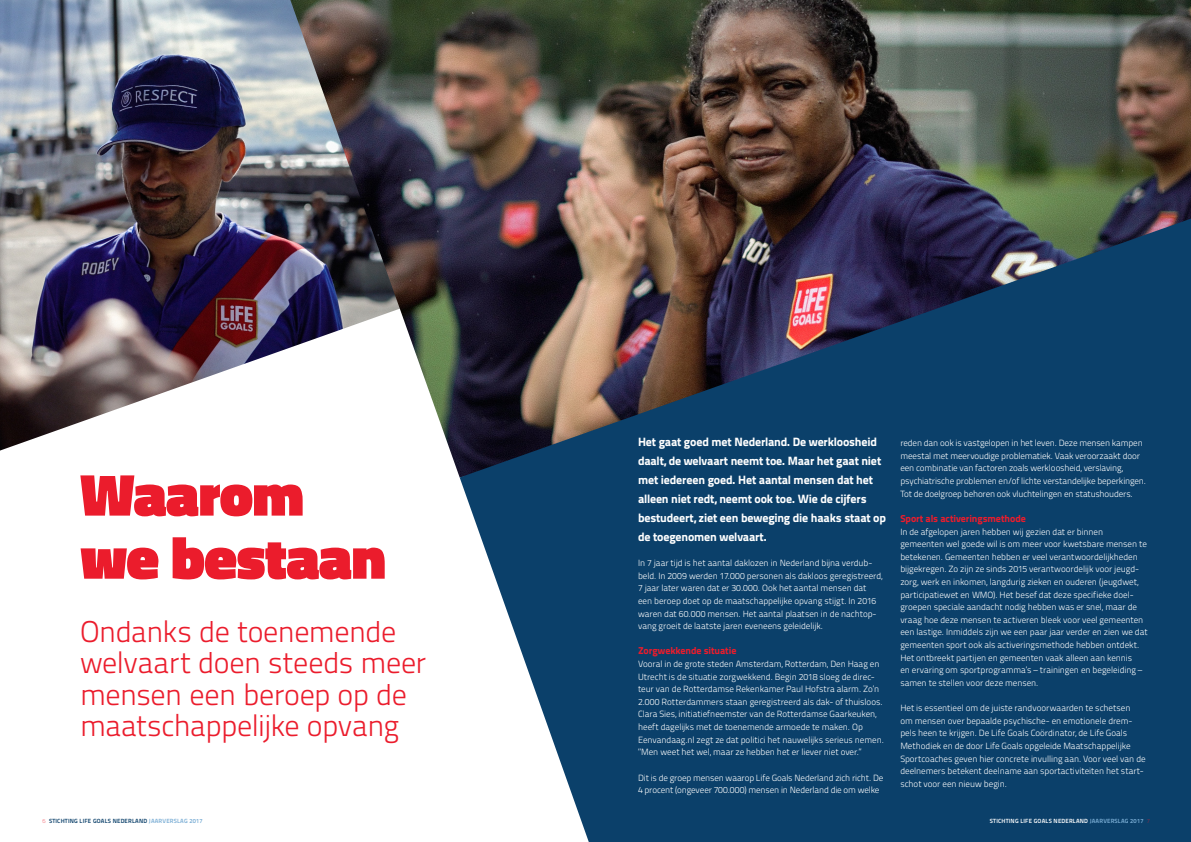
<style>
.page{position:relative;width:1191px;height:842px;background:#fff}
.page>*{position:absolute;margin:0;border:0;box-sizing:border-box;transform-origin:0 0}
.kop{font:900 60px/63.1px "Titillium Web";letter-spacing:-.015em;color:#eb1c2c}
.tussenkop{font:300 30px/31.5px "Titillium Text 22 L";letter-spacing:-.02em;color:#eb1c2c}
.broodtekst{font:800 12px/18.9px "Titillium Text 22 L";letter-spacing:-.015em;color:#fff}
.tussenkop-2{font:800 10px "Titillium Text 22 L";letter-spacing:-.01em;color:#eb1c2c}
.broodtekst-2{font:300 9px/12.6px "Titillium Text 22 L";letter-spacing:-.005em;color:#fff}
.t1{font:700 6px "Titillium Text 22 L";letter-spacing:.03em;color:#0b406a}
.t2{font:700 6px "Titillium Text 22 L";letter-spacing:.03em;color:#fff}
.s1{font-weight:100;color:#eb1c2c}
.s2{color:#7baed5}
</style>
<div class="page">
<img style="left:0;top:0;width:290px;height:451px">
<img style="left:290px;top:0;width:901px;height:477px">
<svg style="left:460px;top:219px;width:731px;height:623px;fill:#0b406a"></svg>
<p class="kop" style="left:80px;top:463px;width:307px">Waarom we bestaan</p>
<p class="tussenkop" style="left:80px;top:614px;width:348px">Ondanks de toenemende welvaart doen steeds meer mensen een beroep op de maatschappelijke opvang</p>
<p class="broodtekst" style="left:638px;top:432px;width:249px">Het gaat goed met Nederland. De werkloosheid daalt, de welvaart neemt toe. Maar het gaat niet met iedereen goed. Het aantal mensen dat het alleen niet redt, neemt ook toe. Wie de cijfers bestudeert, ziet een beweging die haaks staat op de toegenomen welvaart.</p>
<p class="broodtekst-2" style="left:638px;top:556px;width:246px">In 7 jaar tijd is het aantal daklozen in Nederland bijna verdub&shy;beld. In 2009 werden 17.000 personen als dakloos geregistreerd, 7 jaar later waren dat er 30.000. Ook het aantal mensen dat een beroep doet op de maatschappelijke opvang stijgt. In 2016 waren dat 60.000 mensen. Het aantal plaatsen in de nachtop&shy;vang groeit de laatste jaren eveneens geleidelijk.</p>
<p class="tussenkop-2" style="left:638px;top:643px;width:100px">Zorgwekkende situatie</p>
<p class="broodtekst-2" style="left:638px;top:657px;width:247px">Vooral in de grote steden Amsterdam, Rotterdam, Den Haag en Utrecht is de situatie zorgwekkend. Begin 2018 sloeg de direc&shy;teur van de Rotterdamse Rekenkamer Paul Hofstra alarm. Zo’n 2.000 Rotterdammers staan geregistreerd als dak- of thuisloos.<br>Clara Sies, initiatiefneemster van de Rotterdamse Gaarkeuken, heeft dagelijks met de toenemende armoede te maken. Op Eenvandaag.nl zegt ze dat politici het nauwelijks serieus nemen. ‘‘Men weet het wel, maar ze hebben het er liever niet over.”</p>
<p class="broodtekst-2" style="left:638px;top:771px;width:247px">Dit is de groep mensen waarop Life Goals Nederland zich richt. De<br>4 procent (ongeveer 700.000) mensen in Nederland die om welke</p>
<p class="broodtekst-2" style="left:900px;top:436px;width:247px">reden dan ook is vastgelopen in het leven. Deze mensen kampen meestal met meervoudige problematiek. Vaak veroorzaakt door een combinatie van factoren zoals werkloosheid, verslaving, psychiatrische problemen en/of lichte verstandelijke beperkingen.<br>Tot de doelgroep behoren ook vluchtelingen en statushouders.</p>
<p class="tussenkop-2" style="left:900px;top:510px;width:127px">Sport als activeringsmethode</p>
<p class="broodtekst-2" style="left:900px;top:525px;width:249px">In de afgelopen jaren hebben wij gezien dat er binnen gemeenten wel goede wil is om meer voor kwetsbare mensen te betekenen. Gemeenten hebben er veel verantwoordelijkheden bijgekregen. Zo zijn ze sinds 2015 verantwoordelijk voor jeugd&shy;zorg, werk en inkomen, langdurig zieken en ouderen (jeugdwet, participatiewet en WMO). Het besef dat deze specifieke doel&shy;groepen speciale aandacht nodig hebben was er snel, maar de vraag hoe deze mensen te activeren bleek voor veel gemeenten een lastige. Inmiddels zijn we een paar jaar verder en zien we dat gemeenten sport ook als activeringsmethode hebben ontdekt.<br>Het ontbreekt partijen en gemeenten vaak alleen aan kennis<br>en ervaring om sportprogramma’s – trainingen en begeleiding – samen te stellen voor deze mensen.</p>
<p class="broodtekst-2" style="left:900px;top:701px;width:247px">Het is essentieel om de juiste randvoorwaarden te schetsen<br>om mensen over bepaalde psychische- en emotionele drem&shy;pels heen te krijgen. De Life Goals Coördinator, de Life Goals Methodiek en de door Life Goals opgeleide Maatschappelijke Sportcoaches geven hier concrete invulling aan. Voor veel van de deelnemers betekent deelname aan sportactiviteiten het start&shy;schot voor een nieuw begin.</p>
<p class="t1" style="left:43px;top:816px;width:162px"><span class="s1">6</span> STICHTING LIFE GOALS NEDERLAND <span class="s2">JAARVERSLAG 2017</span></p>
<p class="t2" style="left:990px;top:816px;width:162px">STICHTING LIFE GOALS NEDERLAND <span class="s2">JAARVERSLAG 2017</span> <span class="s1">7</span></p>
</div>
